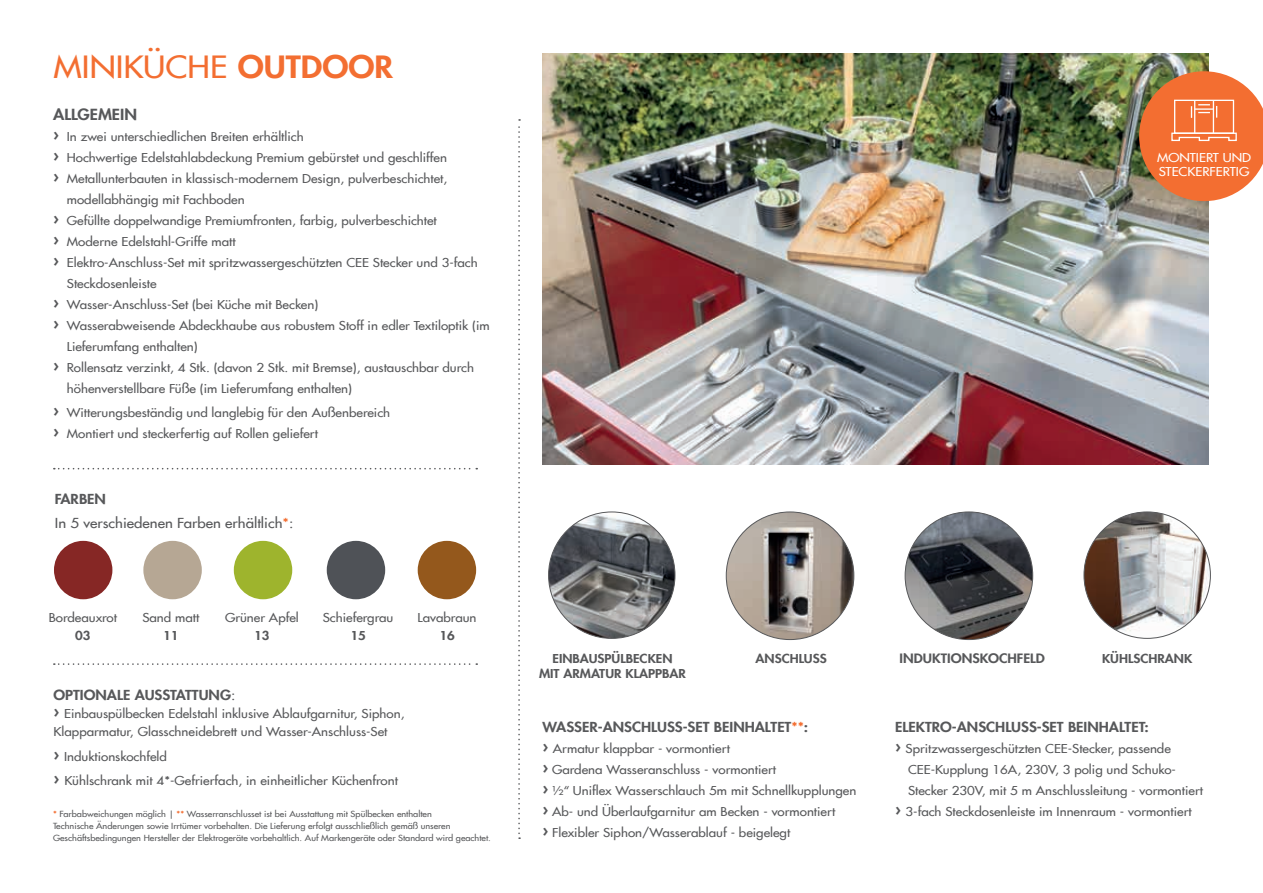
<style>
.page{position:relative;width:1263px;height:893px;background:#fff}
.page>*{position:absolute;margin:0;border:0;box-sizing:border-box;transform-origin:0 0}
.t1{font:500 30px "Futura Com";color:#f36e31;scale:1.11 1}
.t2{font:800 15px "Futura Com";color:#57585a;scale:1.11 1}
.t3{font:800 13.5px "Futura Com";color:#57585a;scale:1.11 1}
.t4{font:500 13.5px "Futura Com";color:#57585a;scale:1.11 1}
.t5{font:800 12.6px "Futura Com";color:#57585a;scale:1.11 1}
.t6{font:500 12px/21px "Futura Com";color:#57585a;scale:1.11 1}
.t7{font:800 12px/15.5px "Futura Com";color:#57585a;text-align:center;scale:1.11 1}
.t8{font:500 12px/14.5px "Futura Com";color:#fff;scale:1.11 1}
.t9{font:500 8.25px/12px "Futura Com";color:#57585a;scale:1.11 1}
.s1{font-weight:800}
.s2{font-weight:800;font-size:16.5px}
.s3{color:#f36e31}
.s4{font-weight:500}
.s5{font-weight:800;color:#f36e31}
</style>
<div class="page">
<div style="left:234px;top:541px;width:58px;height:58px;background:#9eb42d;border-radius:50%"></div>
<div style="left:54px;top:541px;width:58px;height:58px;background:#862725;border-radius:50%"></div>
<div style="left:143px;top:541px;width:59px;height:58px;background:#b6a794;border-radius:50%"></div>
<div style="left:327px;top:541px;width:58px;height:58px;background:#4f5257;border-radius:50%"></div>
<div style="left:418px;top:541px;width:58px;height:58px;background:#94581c;border-radius:50%"></div>
<svg style="left:54px;top:468px;width:423px;height:1px"></svg>
<svg style="left:54px;top:663px;width:423px;height:2px"></svg>
<img style="left:549px;top:512px;width:126px;height:126px;border-radius:63px">
<img style="left:905px;top:512px;width:128px;height:128px;border-radius:64px">
<img style="left:726px;top:512px;width:128px;height:128px;border-radius:64px">
<img style="left:1084px;top:512px;width:126px;height:126px;border-radius:63px">
<svg style="left:518px;top:119px;width:2px;height:720px"></svg>
<img style="left:542px;top:54px;width:667px;height:410px">
<svg style="left:1139px;top:71px;width:124px;height:130px"></svg>
<h1 class="t1" style="left:54px;top:45px;width:307px">MINIKÜCHE <span class="s1">OUTDOOR</span></h1>
<p class="t2" style="left:53px;top:103px;width:77px">ALLGEMEIN</p>
<p class="t6" style="left:53px;top:126px;width:227px"><span class="s2">›</span> In zwei unterschiedlichen Breiten erhältlich</p>
<p class="t6" style="left:53px;top:147px;width:356px"><span class="s2">›</span> Hochwertige Edelstahlabdeckung Premium gebürstet und geschliffen</p>
<p class="t6" style="left:53px;top:168px;width:356px"><span class="s2">›</span> Metallunterbauten in klassisch-modernem Design, pulverbeschichtet,</p>
<p class="t6" style="left:67px;top:189px;width:162px">modellabhängig mit Fachboden</p>
<p class="t6" style="left:53px;top:210px;width:347px"><span class="s2">›</span> Gefüllte doppelwandige Premiumfronten, farbig, pulverbeschichtet</p>
<p class="t6" style="left:53px;top:231px;width:166px"><span class="s2">›</span> Moderne Edelstahl-Griffe matt</p>
<p class="t6" style="left:53px;top:252px;width:384px"><span class="s2">›</span> Elektro-Anschluss-Set mit spritzwassergeschützten CEE Stecker und 3-fach</p>
<p class="t6" style="left:67px;top:273px;width:82px">Steckdosenleiste</p>
<p class="t6" style="left:53px;top:294px;width:240px"><span class="s2">›</span> Wasser-Anschluss-Set (bei Küche mit Becken)</p>
<p class="t6" style="left:53px;top:315px;width:395px"><span class="s2">›</span> Wasserabweisende Abdeckhaube aus robustem Stoff in edler Textiloptik (im</p>
<p class="t6" style="left:67px;top:336px;width:119px">Lieferumfang enthalten)</p>
<p class="t6" style="left:53px;top:357px;width:381px"><span class="s2">›</span> Rollensatz verzinkt, 4 Stk. (davon 2 Stk. mit Bremse), austauschbar durch</p>
<p class="t6" style="left:67px;top:378px;width:258px">höhenverstellbare Füße (im Lieferumfang enthalten)</p>
<p class="t6" style="left:53px;top:402px;width:305px"><span class="s2">›</span> Witterungsbeständig und langlebig für den Außenbereich <span class="s2">›</span> Montiert und steckerfertig auf Rollen geliefert</p>
<p class="t3" style="left:55px;top:489px;width:48px">FARBEN</p>
<p class="t4" style="left:55px;top:513px;width:216px">In 5 verschiedenen Farben erhältlich<span class="s3">*</span>:</p>
<p class="t6" style="left:49px;top:607px;width:63px">Bordeauxrot</p>
<p class="t7" style="left:75px;top:628px;width:15px">03</p>
<p class="t6" style="left:142px;top:607px;width:53px">Sand matt</p>
<p class="t7" style="left:163px;top:628px;width:15px">11</p>
<p class="t6" style="left:225px;top:607px;width:68px">Grüner Apfel</p>
<p class="t7" style="left:254px;top:628px;width:15px">13</p>
<p class="t6" style="left:323px;top:607px;width:65px">Schiefergrau</p>
<p class="t7" style="left:350px;top:628px;width:15px">15</p>
<p class="t6" style="left:418px;top:607px;width:55px">Lavabraun</p>
<p class="t7" style="left:439px;top:628px;width:15px">16</p>
<p class="t8" style="left:1157px;top:149px;width:86px">MONTIERT UND<br>STECKERFERTIG</p>
<p class="t7" style="left:539px;top:650px;width:134px">EINBAUSPÜLBECKEN<br>MIT ARMATUR KLAPPBAR</p>
<p class="t7" style="left:755px;top:650px;width:66px">ANSCHLUSS</p>
<p class="t5" style="left:899px;top:649px;width:132px">INDUKTIONSKOCHFELD</p>
<p class="t7" style="left:1102px;top:650px;width:83px">KÜHLSCHRANK</p>
<p class="t3" style="left:54px;top:685px;width:165px">OPTIONALE AUSSTATTUNG<span class="s4">:</span></p>
<p class="t6" style="left:54px;top:704px;width:318px;line-height:18px"><span class="s2">›</span> Einbauspülbecken Edelstahl inklusive Ablaufgarnitur, Siphon,<br>Klapparmatur, Glasschneidebrett und Wasser-Anschluss-Set</p>
<p class="t6" style="left:54px;top:744px;width:312px;line-height:24.3px"><span class="s2">›</span> Induktionskochfeld<br><span class="s2">›</span> Kühlschrank mit 4*-Gefrierfach, in einheitlicher Küchenfront</p>
<p class="t3" style="left:542px;top:716px;width:241px">WASSER-ANSCHLUSS-SET BEINHALTET<span class="s3">**</span>:</p>
<p class="t6" style="left:542px;top:737px;width:284px"><span class="s2">›</span> Armatur klappbar - vormontiert<br><span class="s2">›</span> Gardena Wasseranschluss - vormontiert<br><span class="s2">›</span> ½“ Uniflex Wasserschlauch 5m mit Schnellkupplungen <span class="s2">›</span> Ab- und Überlaufgarnitur am Becken - vormontiert<br><span class="s2">›</span> Flexibler Siphon/Wasserablauf - beigelegt</p>
<p class="t3" style="left:895px;top:716px;width:230px">ELEKTRO-ANSCHLUSS-SET BEINHALTET:</p>
<p class="t6" style="left:908px;top:737px;width:267px;text-indent:-13px"><span class="s2">›</span> Spritzwassergeschützten CEE-Stecker, passende<br>CEE-Kupplung 16A, 230V, 3 polig und Schuko-<br>Stecker 230V, mit 5 m Anschlussleitung - vormontiert</p>
<p class="t9" style="left:53px;top:807px;width:343px"><span class="s5">*</span> Farbabweichungen möglich | <span class="s5">**</span> Wasserranschlusset ist bei Ausstattung mit Spülbecken enthalten</p>
<p class="t6" style="left:895px;top:800px;width:269px"><span class="s2">›</span> 3-fach Steckdosenleiste im Innenraum - vormontiert</p>
<p class="t9" style="left:53px;top:819px;width:396px">Technische Änderungen sowie Irrtümer vorbehalten. Die Lieferung erfolgt ausschließlich gemäß unseren<br>Geschäftsbedingungen Hersteller der Elektrogeräte vorbehaltlich. Auf Markengeräte oder Standard wird geachtet.</p>
</div>
